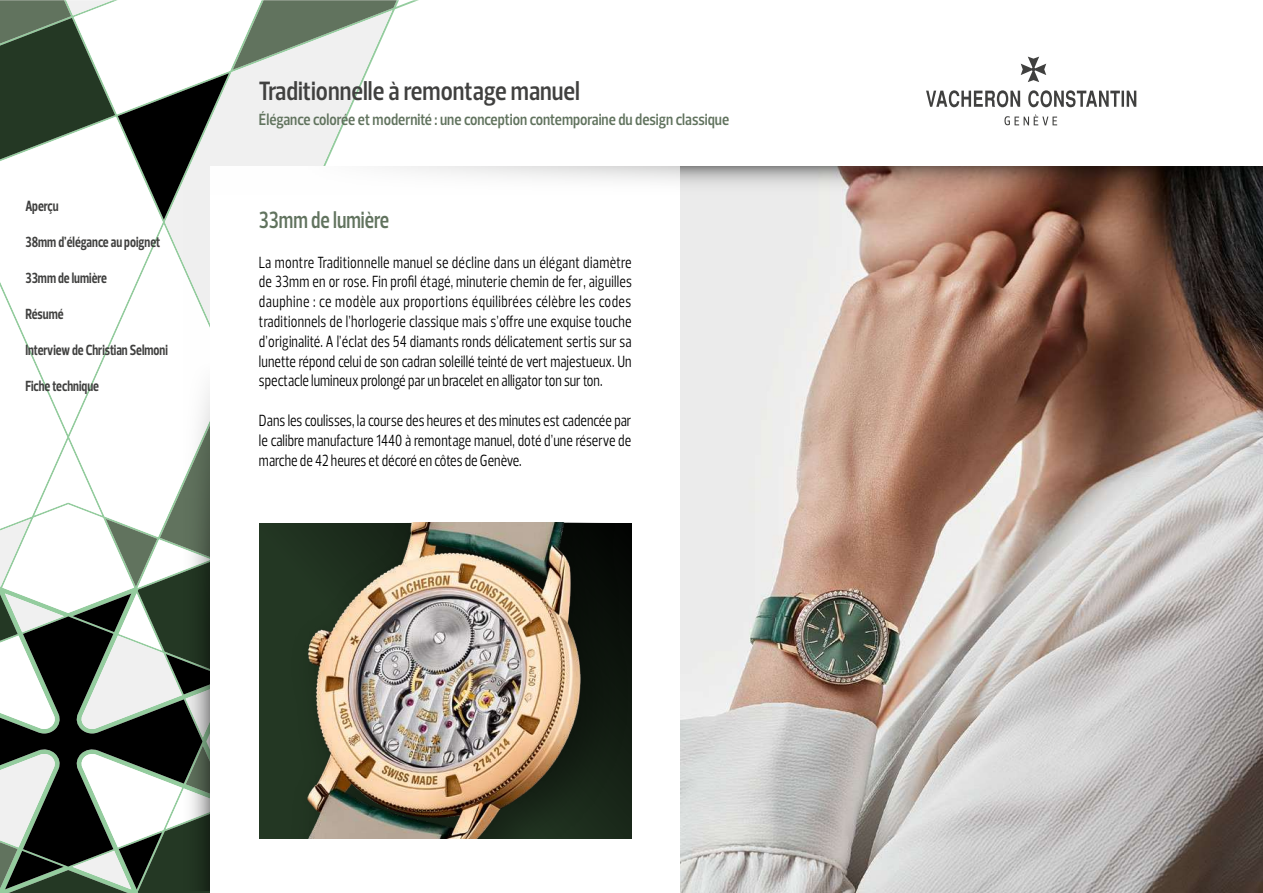
<style>
.page{position:relative;width:1263px;height:893px;background:#fff}
.page>*{position:absolute;margin:0;border:0;box-sizing:border-box;transform-origin:0 0}
.t1{font:600 27px "Prelo Condensed";color:#40403f}
.t2{font:600 24px "Prelo Condensed";color:#61735e;scale:.9 1}
.t3{font:16.5px/19.8px "Prelo Condensed";color:#000;text-align:justify;scale:.9 1}
.t4{font:600 16.5px "Prelo Condensed";color:#61735e}
.t5{font:700 15px "Prelo Condensed";color:#40403f;scale:.9 1}
</style>
<div class="page">
<svg style="left:0;top:737px;width:163px;height:9px"></svg>
<svg style="left:0;top:746px;width:210px;height:147px"></svg>
<svg style="left:0;top:286px;width:163px;height:451px"></svg>
<svg style="left:0;top:0;width:397px;height:220px"></svg>
<svg style="left:926px;top:57px;width:210px;height:68px"></svg>
<svg style="left:163px;top:190px;width:47px;height:701px"></svg>
<div style="left:210px;top:166px;width:1052px;height:727px;background:#fff"></div>
<div style="left:210px;top:166px;width:1052px;height:48px;background:linear-gradient(to bottom,#f4f4f4,#fff)"></div>
<img style="left:680px;top:214px;width:583px;height:679px">
<svg style="left:680px;top:166px;width:583px;height:48px;background:#8b756c"></svg>
<img style="left:259px;top:523px;width:372px;height:315px">
<p class="t5" style="left:26px;top:197px;width:38px">Aperçu</p>
<p class="t5" style="left:26px;top:233px;width:151px">38mm d’élégance au poignet</p>
<p class="t5" style="left:26px;top:269px;width:92px">33mm de lumière</p>
<p class="t5" style="left:26px;top:305px;width:44px">Résumé</p>
<p class="t5" style="left:26px;top:341px;width:160px">Interview de Christian Selmoni</p>
<p class="t5" style="left:26px;top:377px;width:83px">Fiche technique</p>
<h1 class="t1" style="left:259px;top:75px;width:323px">Traditionnelle à remontage manuel</h1>
<p class="t4" style="left:259px;top:110px;width:472px">Élégance colorée et modernité : une conception contemporaine du design classique</p>
<h2 class="t2" style="left:259px;top:205px;width:146px">33mm de lumière</h2>
<p class="t3" style="left:259px;top:252px;width:416px">La montre Traditionnelle manuel se décline dans un élégant diamètre de 33mm en or rose. Fin profil étagé, minuterie chemin de fer, aiguilles dauphine : ce modèle aux proportions équilibrées célèbre les codes traditionnels de l’horlogerie classique mais s’offre une exquise touche d’originalité. A l’éclat des 54 diamants ronds délicatement sertis sur sa lunette répond celui de son cadran soleillé teinté de vert majestueux. Un spectacle lumineux prolongé par un bracelet en alligator ton sur ton.</p>
<p class="t3" style="left:259px;top:411px;width:415px">Dans les coulisses, la course des heures et des minutes est cadencée par le calibre manufacture 1440 à remontage manuel, doté d’une réserve de marche de 42 heures et décoré en côtes de Genève.</p>
</div>
